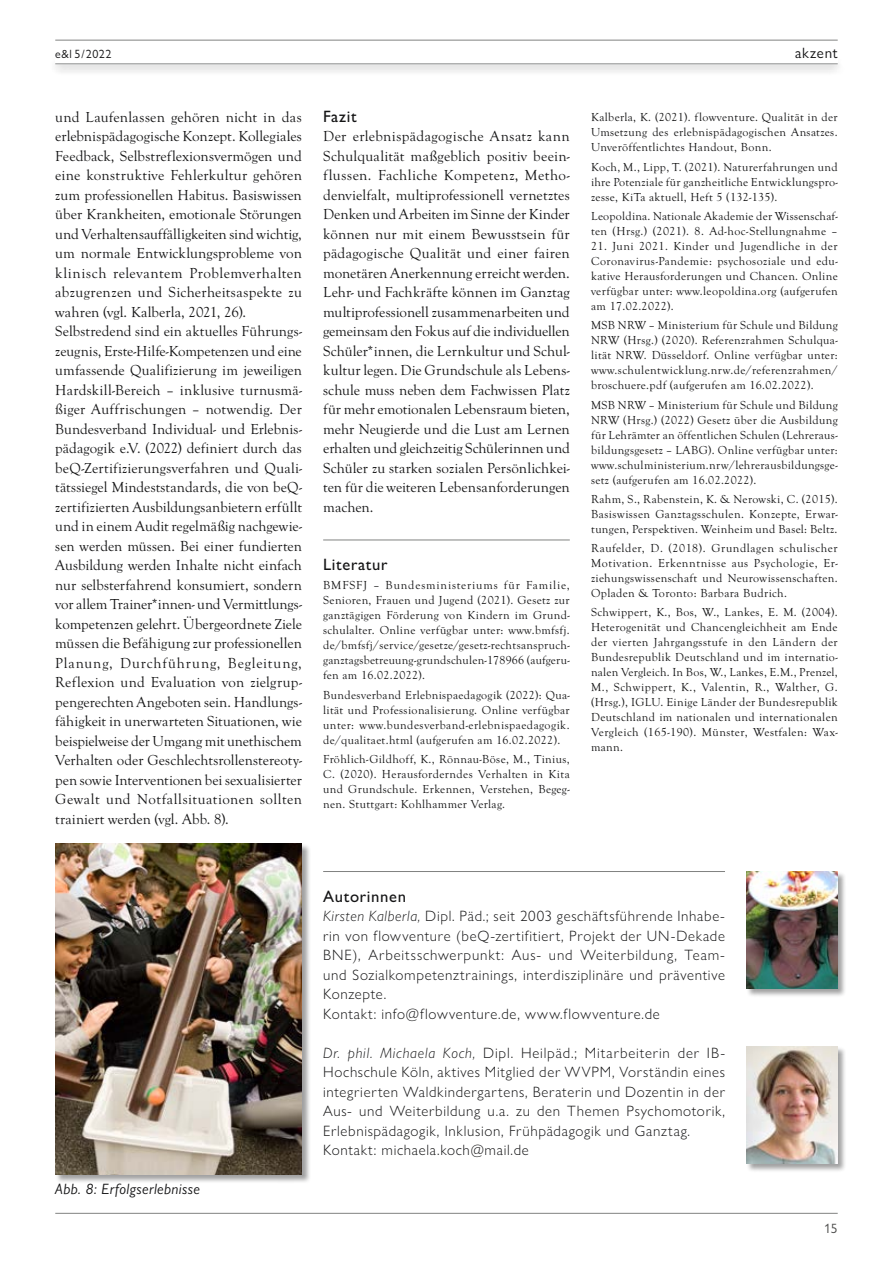
<style>
.page{position:relative;width:893px;height:1263px;background:#fff}
.page>*{position:absolute;margin:0;border:0;box-sizing:border-box;transform-origin:0 0}
.t1{font:500 16.5px "Gill Sans Nova";letter-spacing:.04em;color:#141415}
.t2{font:15px/19.5px "Goudy Old Sty";letter-spacing:.005em;color:#141415}
.t3{font:300 15px/19.5px "Gill Sans Nova";letter-spacing:.045em;color:#141415}
.t4{font:italic 15px "Gill Sans Nova";letter-spacing:.025em;color:#141415}
.t5{font:15px "Gill Sans Nova";letter-spacing:.05em;color:#141415}
.t6{font:13.5px "Gill Sans Nova";color:#4e4e4d}
.t7{font:12px/15px "Goudy Old Sty";letter-spacing:.03em;color:#141415;text-align:justify}
.t8{font:12px "Gill Sans Nova";color:#141415}
.s1{font-style:italic}
</style>
<div class="page">
<hr style="left:55px;top:40px;width:783px;height:1px;background:#818281">
<div style="left:47px;top:56px;width:799px;height:20px;background:#141415;opacity:.75"></div>
<hr style="left:55px;top:63px;width:783px;height:1px;background:#afb0b0">
<hr style="left:55px;top:1213px;width:783px;height:1px;background:#818281">
<div style="left:323px;top:43px;width:515px;height:20px;background:#fff"></div>
<div style="left:55px;top:43px;width:381px;height:20px;background:#fff"></div>
<div style="left:55px;top:843px;width:256px;height:340px;background:#141415;opacity:.4"></div>
<img style="left:55px;top:843px;width:247px;height:332px">
<hr style="left:323px;top:540px;width:247px;height:1px;background:#818281">
<div style="left:746px;top:871px;width:100px;height:127px;background:#141415;opacity:.4"></div>
<img style="left:746px;top:872px;width:92px;height:117px">
<hr style="left:323px;top:871px;width:402px;height:1px;background:#818281">
<div style="left:746px;top:1046px;width:100px;height:126px;background:#141415;opacity:.4"></div>
<img style="left:746px;top:1047px;width:92px;height:117px">
<p class="t8" style="left:55px;top:47px;width:58px">e&amp;l 5/2022</p>
<p class="t5" style="left:795px;top:44px;width:44px">akzent</p>
<p class="t2" style="left:55px;top:107px;width:248px">und Laufenlassen gehören nicht in das erlebnispädagogische Konzept. Kollegiales Feedback, Selbstreflexionsvermögen und eine konstruktive Fehlerkultur gehören zum professionellen Habitus. Basiswissen über Krankheiten, emotionale Störungen und Verhaltensauffälligkeiten sind wichtig, um normale Entwicklungsprobleme von klinisch relevantem Problemverhalten abzugrenzen und Sicherheitsaspekte zu wahren (vgl. Kalberla, 2021, 26).<br>Selbstredend sind ein aktuelles Führungs&shy;zeugnis, Erste-Hilfe-Kompetenzen und eine umfassende Qualifizierung im jeweiligen Hardskill-Bereich – inklusive turnusmä&shy;ßiger Auffrischungen – notwendig. Der Bundesverband Individual- und Erlebnis&shy;pädagogik e.V. (2022) definiert durch das beQ-Zertifizierungsverfahren und Quali&shy;tätssiegel Mindeststandards, die von beQ&shy;zertifizierten Ausbildungsanbietern erfüllt und in einem Audit regelmäßig nachgewie&shy;sen werden müssen. Bei einer fundierten Ausbildung werden Inhalte nicht einfach nur selbsterfahrend konsumiert, sondern vor allem Trainer*innen- und Vermittlungs&shy;kompetenzen gelehrt. Übergeordnete Ziele müssen die Befähigung zur professionellen Planung, Durchführung, Begleitung, Reflexion und Evaluation von zielgrup&shy;pengerechten Angeboten sein. Handlungs&shy;fähigkeit in unerwarteten Situationen, wie beispielweise der Umgang mit unethischem Verhalten oder Geschlechtsrollenstereoty&shy;pen sowie Interventionen bei sexualisierter Gewalt und Notfallsituationen sollten trainiert werden (vgl. Abb. 8).</p>
<h1 class="t1" style="left:323px;top:106px;width:35px">Fazit</h1>
<p class="t2" style="left:323px;top:127px;width:248px;text-align:justify">Der erlebnispädagogische Ansatz kann Schulqualität maßgeblich positiv beein&shy;flussen. Fachliche Kompetenz, Metho&shy;denvielfalt, multiprofessionell vernetztes Denken und Arbeiten im Sinne der Kinder können nur mit einem Bewusstsein für pädagogische Qualität und einer fairen monetären Anerkennung erreicht werden.<br>Lehr- und Fachkräfte können im Ganztag multiprofessionell zusammenarbeiten und gemeinsam den Fokus auf die individuellen Schüler*innen, die Lernkultur und Schul&shy;kultur legen. Die Grundschule als Lebens&shy;schule muss neben dem Fachwissen Platz für mehr emotionalen Lebensraum bieten, mehr Neugierde und die Lust am Lernen erhalten und gleichzeitig Schülerinnen und Schüler zu starken sozialen Persönlichkei&shy;ten für die weiteren Lebensanforderungen machen.</p>
<h1 class="t1" style="left:323px;top:554px;width:66px">Literatur</h1>
<p class="t7" style="left:323px;top:578px;width:248px">BMFSFJ – Bundesministeriums für Familie, Senioren, Frauen und Jugend (2021). Gesetz zur ganztägigen Förderung von Kindern im Grund&shy;schulalter. Online verfügbar unter: www.bmfsfj. de/bmfsfj/service/gesetze/gesetz-rechtsanspruch&shy;ganztagsbetreuung-grundschulen-178966 (aufgeru&shy;fen am 16.02.2022).</p>
<p class="t7" style="left:323px;top:687px;width:248px">Bundesverband Erlebnispaedagogik (2022): Qua&shy;lität und Professionalisierung. Online verfügbar unter: www.bundesverband-erlebnispaedagogik. de/qualitaet.html (aufgerufen am 16.02.2022).</p>
<p class="t7" style="left:323px;top:752px;width:248px">Fröhlich-Gildhoff, K., Rönnau-Böse, M., Tinius, C. (2020). Herausforderndes Verhalten in Kita und Grundschule. Erkennen, Verstehen, Begeg&shy;nen. Stuttgart: Kohlhammer Verlag.</p>
<p class="t7" style="left:591px;top:110px;width:248px">Kalberla, K. (2021). flowventure. Qualität in der Umsetzung des erlebnispädagogischen Ansatzes.<br>Unveröffentlichtes Handout, Bonn.</p>
<p class="t7" style="left:591px;top:159px;width:248px">Koch, M., Lipp, T. (2021). Naturerfahrungen und ihre Potenziale für ganzheitliche Entwicklungspro&shy;zesse, KiTa aktuell, Heft 5 (132-135).</p>
<p class="t7" style="left:591px;top:209px;width:248px">Leopoldina. Nationale Akademie der Wissenschaf&shy;ten (Hrsg.) (2021). 8. Ad-hoc-Stellungnahme –</p>
<p class="t7" style="left:591px;top:239px;width:248px">21. Juni 2021. Kinder und Jugendliche in der Coronavirus-Pandemie: psychosoziale und edu&shy;kative Herausforderungen und Chancen. Online verfügbar unter: www.leopoldina.org (aufgerufen am 17.02.2022).</p>
<p class="t7" style="left:591px;top:318px;width:248px">MSB NRW – Ministerium für Schule und Bildung NRW (Hrsg.) (2020). Referenzrahmen Schulqua&shy;lität NRW. Düsseldorf. Online verfügbar unter: www.schulentwicklung.nrw.de/referenzrahmen/ broschuere.pdf (aufgerufen am 16.02.2022).</p>
<p class="t7" style="left:591px;top:397px;width:248px">MSB NRW – Ministerium für Schule und Bildung NRW (Hrsg.) (2022) Gesetz über die Ausbildung für Lehrämter an öffentlichen Schulen (Lehreraus&shy;bildungsgesetz – LABG). Online verfügbar unter: www.schulministerium.nrw/lehrerausbildungsge&shy;setz (aufgerufen am 16.02.2022).</p>
<p class="t7" style="left:591px;top:492px;width:248px">Rahm, S., Rabenstein, K. &amp; Nerowski, C. (2015).<br>Basiswissen Ganztagsschulen. Konzepte, Erwar&shy;tungen, Perspektiven. Weinheim und Basel: Beltz.</p>
<p class="t7" style="left:591px;top:541px;width:248px">Raufelder, D. (2018). Grundlagen schulischer Motivation. Erkenntnisse aus Psychologie, Er&shy;ziehungswissenschaft und Neurowissenschaften.<br>Opladen &amp; Toronto: Barbara Budrich.</p>
<p class="t7" style="left:591px;top:605px;width:248px">Schwippert, K., Bos, W., Lankes, E. M. (2004).<br>Heterogenität und Chancengleichheit am Ende der vierten Jahrgangsstufe in den Ländern der Bundesrepublik Deutschland und im internatio&shy;nalen Vergleich. In Bos, W., Lankes, E.M., Prenzel, M., Schwippert, K., Valentin, R., Walther, G. (Hrsg.), IGLU. Einige Länder der Bundesrepublik Deutschland im nationalen und internationalen Vergleich (165-190). Münster, Westfalen: Wax&shy;mann.</p>
<p class="t4" style="left:55px;top:1180px;width:146px">Abb. 8: Erfolgserlebnisse</p>
<h1 class="t1" style="left:323px;top:886px;width:84px">Autorinnen</h1>
<p class="t3" style="left:323px;top:906px;width:403px"><span class="s1">Kirsten Kalberla,</span> Dipl. Päd.; seit 2003 geschäftsführende Inhabe&shy;rin von flowventure (beQ-zertifitiert, Projekt der UN-Dekade BNE), Arbeitsschwerpunkt: Aus- und Weiterbildung, Team&shy;und Sozialkompetenztrainings, interdisziplinäre und präventive Konzepte.<br>Kontakt: info@flowventure.de, www.flowventure.de</p>
<p class="t3" style="left:323px;top:1043px;width:403px"><span class="s1">Dr. phil. Michaela Koch,</span> Dipl. Heilpäd.; Mitarbeiterin der IB-Hochschule Köln, aktives Mitglied der WVPM, Vorständin eines integrierten Waldkindergartens, Beraterin und Dozentin in der Aus- und Weiterbildung u.a. zu den Themen Psychomotorik, Erlebnispädagogik, Inklusion, Frühpädagogik und Ganztag.<br>Kontakt: michaela.koch@mail.de</p>
<p class="t6" style="left:824px;top:1220px;width:15px">15</p>
</div>
